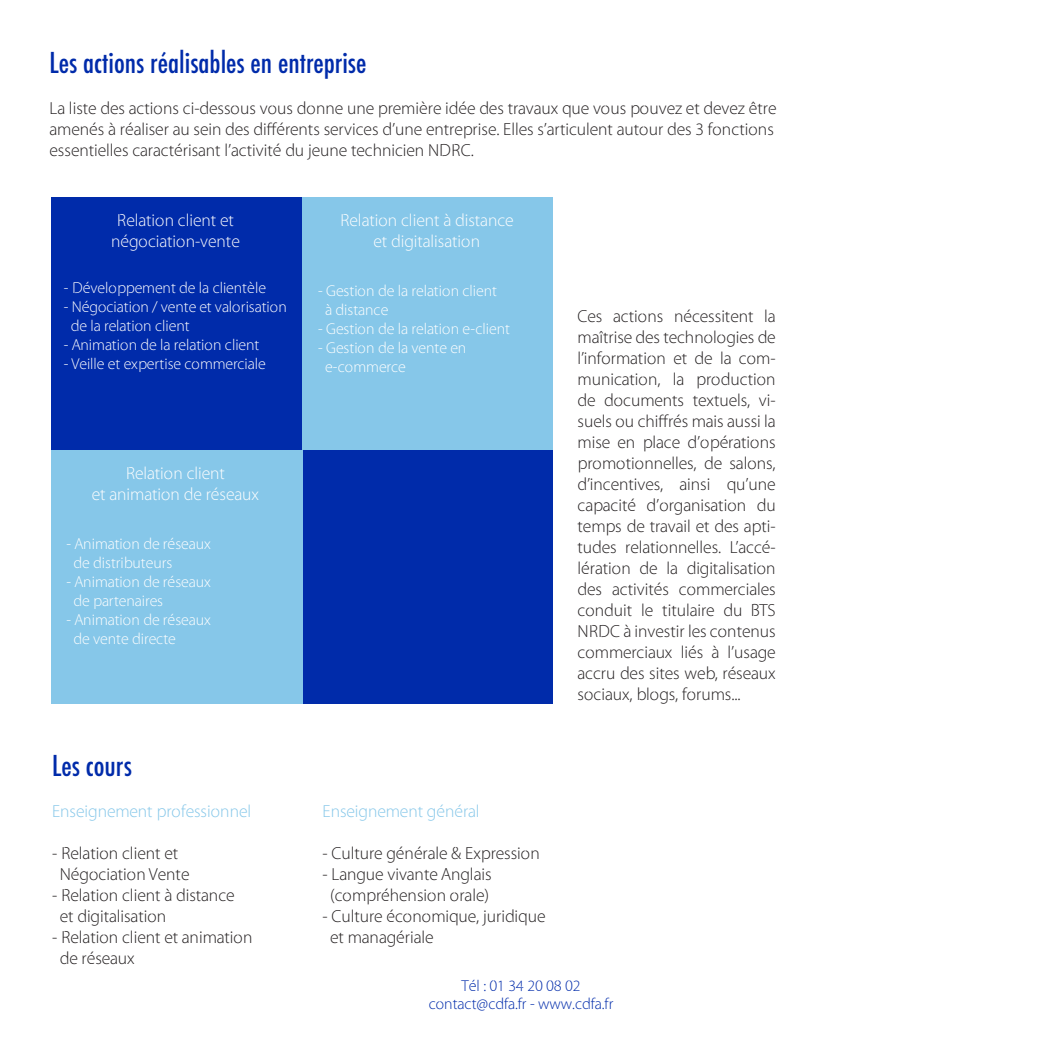
<style>
.page{position:relative;width:1042px;height:1042px;background:#fff}
.page>*{position:absolute;margin:0;border:0;box-sizing:border-box;transform-origin:0 0}
.t1{font:500 condensed 28px "Futura";color:#002baa}
.t2{font:300 17.5px/21px "Cleanvertising";color:#231f20}
.t3{font:300 17.5px "Cleanvertising";color:#fff}
.t4{font:300 17.5px "Cleanvertising";color:#86c7e9}
.t5{font:300 15.75px "Cleanvertising";color:#fff}
.t6{font:300 15.75px "Cleanvertising";color:#002baa}
</style>
<div class="page">
<div style="left:51px;top:197px;width:251px;height:253px;background:#002baa"></div>
<div style="left:302px;top:197px;width:250px;height:253px;background:#86c7e9"></div>
<div style="left:301px;top:450px;width:251px;height:253px;background:#002baa"></div>
<div style="left:51px;top:450px;width:251px;height:253px;background:#86c7e9"></div>
<p class="t1" style="left:50px;top:45px;width:318px">Les actions réalisables en entreprise</p>
<p class="t2" style="left:50px;top:97px;width:728px">La liste des actions ci-dessous vous donne une première idée des travaux que vous pouvez et devez être amenés à réaliser au sein des différents services d’une entreprise. Elles s’articulent autour des 3 fonctions essentielles caractérisant l’activité du jeune technicien NDRC.</p>
<p class="t3" style="left:117px;top:210px;width:118px">Relation client et</p>
<p class="t3" style="left:111px;top:231px;width:130px">négociation-vente</p>
<p class="t5" style="left:64px;top:279px;width:204px">- Développement de la clientèle</p>
<p class="t5" style="left:64px;top:298px;width:225px">- Négociation / vente et valorisation</p>
<p class="t5" style="left:71px;top:317px;width:120px">de la relation client</p>
<p class="t5" style="left:64px;top:336px;width:197px">- Animation de la relation client</p>
<p class="t5" style="left:64px;top:355px;width:203px">- Veille et expertise commerciale</p>
<p class="t3" style="left:126px;top:463px;width:101px">Relation client</p>
<p class="t3" style="left:92px;top:484px;width:168px">et animation de réseaux</p>
<p class="t5" style="left:67px;top:535px;width:146px">- Animation de réseaux</p>
<p class="t5" style="left:74px;top:554px;width:100px">de distributeurs</p>
<p class="t5" style="left:67px;top:573px;width:146px">- Animation de réseaux</p>
<p class="t5" style="left:74px;top:592px;width:91px">de partenaires</p>
<p class="t5" style="left:67px;top:611px;width:146px">- Animation de réseaux</p>
<p class="t5" style="left:74px;top:630px;width:104px">de vente directe</p>
<p class="t1" style="left:52px;top:748px;width:81px">Les cours</p>
<p class="t4" style="left:52px;top:801px;width:201px">Enseignement professionnel</p>
<p class="t2" style="left:52px;top:842px;width:127px">- Relation client et</p>
<p class="t2" style="left:60px;top:863px;width:131px">Négociation Vente</p>
<p class="t2" style="left:52px;top:884px;width:184px">- Relation client à distance</p>
<p class="t2" style="left:60px;top:905px;width:108px">et digitalisation</p>
<p class="t2" style="left:52px;top:926px;width:202px">- Relation client et animation</p>
<p class="t2" style="left:60px;top:947px;width:76px">de réseaux</p>
<p class="t3" style="left:340px;top:210px;width:175px">Relation client à distance</p>
<p class="t3" style="left:373px;top:231px;width:108px">et digitalisation</p>
<p class="t5" style="left:318px;top:282px;width:180px">- Gestion de la relation client</p>
<p class="t5" style="left:325px;top:301px;width:65px">à distance</p>
<p class="t5" style="left:318px;top:320px;width:193px">- Gestion de la relation e-client</p>
<p class="t5" style="left:318px;top:339px;width:150px">- Gestion de la vente en</p>
<p class="t5" style="left:325px;top:358px;width:82px">e-commerce</p>
<p class="t2" style="left:577px;top:306px;width:200px;text-align:justify">Ces actions nécessitent la maîtrise des technologies de l’information et de la com&shy;munication, la production de documents textuels, vi&shy;suels ou chiffrés mais aussi la mise en place d’opérations promotionnelles, de salons, d’incentives, ainsi qu’une capacité d’organisation du temps de travail et des apti&shy;tudes relationnelles. L’accé&shy;lération de la digitalisation des activités commerciales conduit le titulaire du BTS NRDC à investir les contenus commerciaux liés à l’usage accru des sites web, réseaux sociaux, blogs, forums...</p>
<p class="t4" style="left:322px;top:801px;width:159px">Enseignement général</p>
<p class="t2" style="left:322px;top:842px;width:219px">- Culture générale &amp; Expression</p>
<p class="t2" style="left:322px;top:863px;width:170px">- Langue vivante Anglais</p>
<p class="t2" style="left:330px;top:884px;width:160px">(compréhension orale)</p>
<p class="t2" style="left:322px;top:905px;width:224px">- Culture économique, juridique</p>
<p class="t2" style="left:330px;top:926px;width:105px">et managériale</p>
<p class="t6" style="left:461px;top:976px;width:121px">Tél : 01 34 20 08 02</p>
<p class="t6" style="left:429px;top:995px;width:186px">contact@cdfa.fr - www.cdfa.fr</p>
</div>
